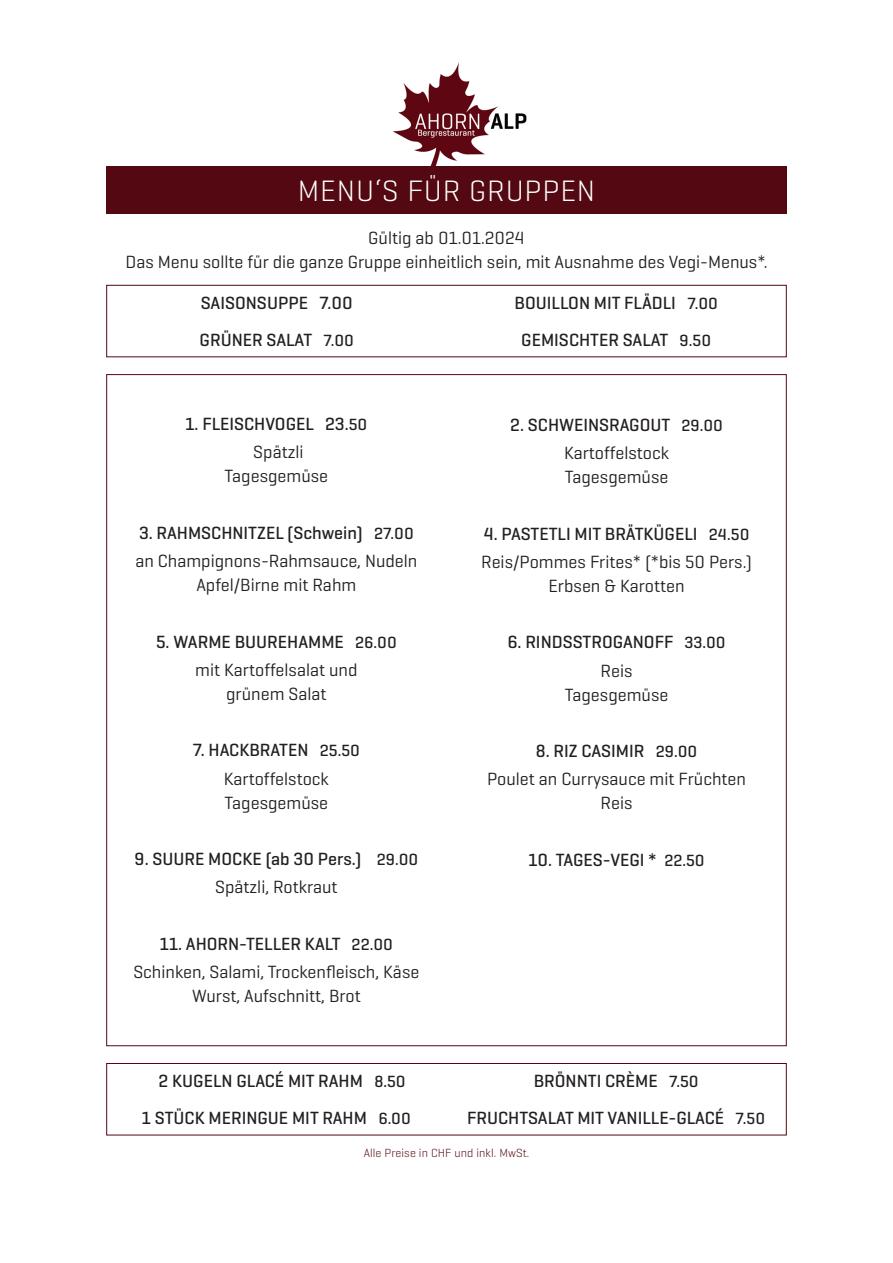
<style>
.page{position:relative;width:893px;height:1263px;background:#fff}
.page>*{position:absolute;margin:0;border:0;box-sizing:border-box;transform-origin:0 0}
.Kartentitel{font:300 30px "Geogrotesque Cyr";letter-spacing:.03em;color:#fff}
.Gruppenkarte_Menu{font:500 18px "Geogrotesque Cyr";color:#231f20}
.Gruppenkarte_Beilagen{font:18px "Geogrotesque Cyr";color:#231f20}
.Fusszeile{font:300 12px "Geogrotesque Cyr";letter-spacing:.01em;color:#540812}
.s1{font-size:16.5px}
</style>
<div class="page">
<img style="left:392px;top:62px;width:135px;height:104px">
<div style="left:106px;top:1063px;width:681px;height:72px;border:1px solid #540812"></div>
<div style="left:106px;top:166px;width:681px;height:48px;background:#540812"></div>
<div style="left:106px;top:285px;width:681px;height:72px;border:1px solid #540812"></div>
<p class="Kartentitel" style="left:298px;top:172px;width:299px">MENU‘S FÜR GRUPPEN</p>
<p class="Gruppenkarte_Beilagen" style="left:368px;top:227px;width:158px">Gültig ab 01.01.2024</p>
<p class="Gruppenkarte_Beilagen" style="left:126px;top:251px;width:643px">Das Menu sollte für die ganze Gruppe einheitlich sein, mit Ausnahme des Vegi-Menus*.</p>
<p class="Gruppenkarte_Menu" style="left:201px;top:292px;width:153px">SAISONSUPPE 7.00</p>
<p class="Gruppenkarte_Menu" style="left:200px;top:328px;width:156px">GRÜNER SALAT <span class="s1">7.00</span></p>
<p class="Gruppenkarte_Menu" style="left:185px;top:413px;width:183px">1. FLEISCHVOGEL 23.<span class="s1">50</span></p>
<p class="Gruppenkarte_Beilagen" style="left:253px;top:441px;width:52px">Spätzli</p>
<p class="Gruppenkarte_Beilagen" style="left:225px;top:465px;width:105px">Tagesgemüse</p>
<p class="Gruppenkarte_Menu" style="left:139px;top:521px;width:276px">3. RAHMSCHNITZEL (Schwein) <span class="s1">27.00</span></p>
<p class="Gruppenkarte_Beilagen" style="left:135px;top:550px;width:284px">an Champignons-Rahmsauce, Nudeln</p>
<p class="Gruppenkarte_Beilagen" style="left:196px;top:574px;width:162px">Apfel/Birne mit Rahm</p>
<p class="Gruppenkarte_Menu" style="left:156px;top:630px;width:242px">5. WARME BUUREHAMME <span class="s1">26.00</span></p>
<p class="Gruppenkarte_Beilagen" style="left:195px;top:658px;width:164px">mit Kartoffelsalat und</p>
<p class="Gruppenkarte_Beilagen" style="left:226px;top:682px;width:102px">grünem Salat</p>
<p class="Gruppenkarte_Menu" style="left:193px;top:739px;width:169px">7. HACKBRATEN <span class="s1">25.50</span></p>
<p class="Gruppenkarte_Beilagen" style="left:224px;top:767px;width:107px">Kartoffelstock</p>
<p class="Gruppenkarte_Beilagen" style="left:225px;top:791px;width:105px">Tagesgemüse</p>
<p class="Gruppenkarte_Menu" style="left:135px;top:848px;width:285px">9. SUURE MOCKE (ab 30 Pers.) <span class="s1">29.00</span></p>
<p class="Gruppenkarte_Beilagen" style="left:215px;top:876px;width:124px">Spätzli, Rotkraut</p>
<p class="Gruppenkarte_Menu" style="left:160px;top:932px;width:235px">11. AHORN-TELLER KALT <span class="s1">22.00</span></p>
<p class="Gruppenkarte_Beilagen" style="left:133px;top:961px;width:287px">Schinken, Salami, Trockenfleisch, Käse</p>
<p class="Gruppenkarte_Beilagen" style="left:192px;top:985px;width:170px">Wurst, Aufschnitt, Brot</p>
<p class="Gruppenkarte_Menu" style="left:159px;top:1070px;width:249px">2 KUGELN GLACÉ MIT RAHM <span class="s1">8.50</span></p>
<p class="Gruppenkarte_Menu" style="left:142px;top:1106px;width:270px">1 STÜCK MERINGUE MIT RAHM <span class="s1">6.00</span></p>
<p class="Gruppenkarte_Menu" style="left:514px;top:292px;width:205px">BOUILLON MIT FLÄDLI <span class="s1">7.00</span></p>
<p class="Gruppenkarte_Menu" style="left:521px;top:328px;width:191px">GEMISCHTER SALAT <span class="s1">9.50</span></p>
<p class="Gruppenkarte_Menu" style="left:510px;top:413px;width:214px">2. SCHWEINSRAGOUT <span class="s1">29.00</span></p>
<p class="Gruppenkarte_Beilagen" style="left:564px;top:442px;width:107px">Kartoffelstock</p>
<p class="Gruppenkarte_Beilagen" style="left:565px;top:466px;width:105px">Tagesgemüse</p>
<p class="Gruppenkarte_Menu" style="left:484px;top:522px;width:267px">4. PASTETLI MIT BRÄTKÜGELI <span class="s1">24.50</span></p>
<p class="Gruppenkarte_Beilagen" style="left:481px;top:550px;width:272px">Reis/Pommes Frites* (*bis 50 Pers.)</p>
<p class="Gruppenkarte_Beilagen" style="left:549px;top:574px;width:138px">Erbsen &amp; Karotten</p>
<p class="Gruppenkarte_Menu" style="left:507px;top:631px;width:220px">6. RINDSSTROGANOFF <span class="s1">33.00</span></p>
<p class="Gruppenkarte_Beilagen" style="left:601px;top:659px;width:33px">Reis</p>
<p class="Gruppenkarte_Beilagen" style="left:565px;top:683px;width:105px">Tagesgemüse</p>
<p class="Gruppenkarte_Menu" style="left:536px;top:740px;width:163px">8. RIZ CASIMIR <span class="s1">29.00</span></p>
<p class="Gruppenkarte_Beilagen" style="left:487px;top:768px;width:260px">Poulet an Currysauce mit Früchten</p>
<p class="Gruppenkarte_Beilagen" style="left:601px;top:792px;width:33px">Reis</p>
<p class="Gruppenkarte_Menu" style="left:528px;top:848px;width:178px">10. TAGES-VEGI * <span class="s1">22.50</span></p>
<p class="Gruppenkarte_Menu" style="left:534px;top:1070px;width:167px">BRÖNNTI CRÈME <span class="s1">7.50</span></p>
<p class="Gruppenkarte_Menu" style="left:467px;top:1106px;width:299px">FRUCHTSALAT MIT VANILLE-GLACÉ <span class="s1">7.50</span></p>
<p class="Fusszeile" style="left:364px;top:1145px;width:167px">Alle Preise in CHF und inkl. MwSt.</p>
</div>
